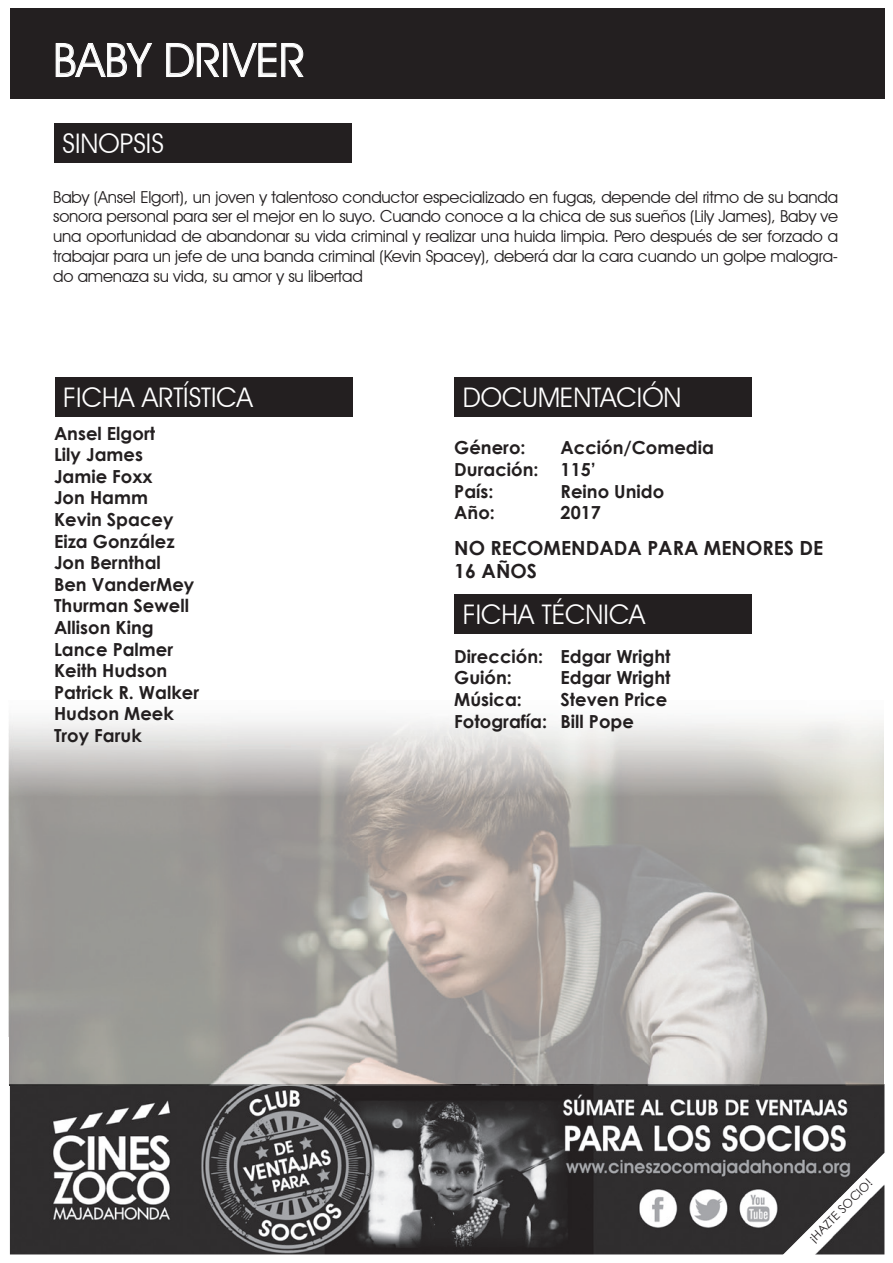
<style>
.page{position:relative;width:893px;height:1263px;background:#fff}
.page>*{position:absolute;margin:0;border:0;box-sizing:border-box;transform-origin:0 0}
.t1{font:46.5px "Avant Garde IT Cby BT";color:#fff}
.t2{font:27px "Avant Garde IT Cby BT";color:#fff}
.t3{font:700 19.5px/23.4px "Century Gothic";color:#231f20}
.t4{font:700 18px/21.6px "Century Gothic";color:#231f20}
.t5{font:16.5px/19.8px "Avant Garde IT Cby BT";letter-spacing:-.01em;color:#231f20;text-align:justify}
.t6{font:12px "Century Gothic";color:#231f20}
</style>
<div class="page">
<img style="left:9px;top:717px;width:875px;height:537px">
<div style="left:10px;top:9px;width:874px;height:90px;background:#231f20"></div>
<svg style="left:775px;top:1145px;width:110px;height:110px"></svg>
<div style="left:454px;top:377px;width:298px;height:40px;background:#231f20"></div>
<div style="left:454px;top:594px;width:298px;height:40px;background:#231f20"></div>
<div style="left:55px;top:377px;width:297px;height:40px;background:#231f20"></div>
<div style="left:54px;top:123px;width:298px;height:40px;background:#231f20"></div>
<svg style="left:55px;top:43px;width:97px;height:34px"></svg>
<svg style="left:166px;top:43px;width:53px;height:34px"></svg>
<div style="left:223px;top:43px;width:4px;height:34px;border:1px solid #fff"></div>
<svg style="left:228px;top:43px;width:76px;height:34px"></svg>
<h1 class="t1" style="left:53px;top:32px;width:253px">BABY DRIVER</h1>
<h2 class="t2" style="left:63px;top:127px;width:103px">SINOPSIS</h2>
<p class="t5" style="left:53px;top:187px;width:787px">Baby (Ansel Elgort), un joven y talentoso conductor especializado en fugas, depende del ritmo de su banda sonora personal para ser el mejor en lo suyo. Cuando conoce a la chica de sus sueños (Lily James), Baby ve una oportunidad de abandonar su vida criminal y realizar una huida limpia. Pero después de ser forzado a trabajar para un jefe de una banda criminal (Kevin Spacey), deberá dar la cara cuando un golpe malogra&shy;do amenaza su vida, su amor y su libertad</p>
<h2 class="t2" style="left:63px;top:381px;width:191px">FICHA ARTÍSTICA</h2>
<p class="t4" style="left:54px;top:421px;width:147px">Ansel Elgort<br>Lily James<br>Jamie Foxx<br>Jon Hamm<br>Kevin Spacey<br>Eiza González<br>Jon Bernthal<br>Ben VanderMey<br>Thurman Sewell<br>Allison King<br>Lance Palmer<br>Keith Hudson<br>Patrick R. Walker<br>Hudson Meek<br>Troy Faruk</p>
<h2 class="t2" style="left:463px;top:381px;width:220px">DOCUMENTACIÓN</h2>
<p class="t4" style="left:454px;top:436px;width:86px">Género:<br>Duración:<br>País:<br>Año:</p>
<p class="t3" style="left:454px;top:535px;width:370px">NO RECOMENDADA PARA MENORES DE<br>16 AÑOS</p>
<p class="t4" style="left:561px;top:436px;width:155px">Acción/Comedia<br>115’<br>Reino Unido<br>2017</p>
<h2 class="t2" style="left:463px;top:598px;width:184px">FICHA TÉCNICA</h2>
<p class="t4" style="left:454px;top:645px;width:94px">Dirección:<br>Guión:<br>Música:<br>Fotografía:</p>
<p class="t4" style="left:560px;top:645px;width:112px">Edgar Wright<br>Edgar Wright<br>Steven Price<br>Bill Pope</p>
<p class="t6" style="left:805px;top:1234px;width:86px;rotate:-45deg">¡HAZTE SOCIO!</p>
</div>
